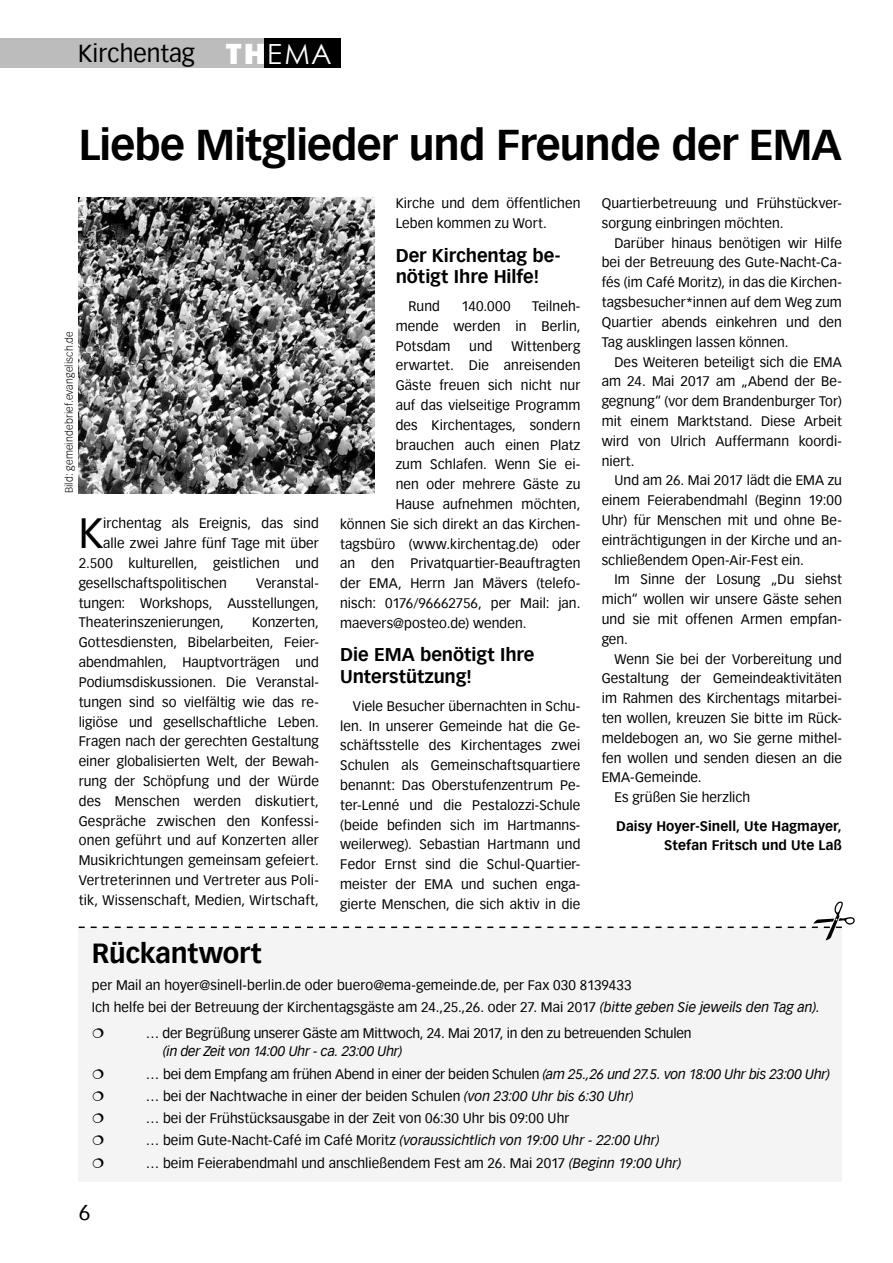
<style>
.page{position:relative;width:893px;height:1263px;background:#fff}
.page>*{position:absolute;margin:0;border:0;box-sizing:border-box;transform-origin:0 0}
.t1{font:700 42px "Vectora Com";letter-spacing:-.02em;color:#000}
.t2{font:41.25px "Vectora Com";color:#000}
.t3{font:700 27px "Vectora Com";letter-spacing:-.005em;color:#000}
.t4{font:24px "Vectora Com";color:#000}
.t5{font:21px "Vectora Com";color:#000}
.t6{font:700 18px/21px "Vectora Com";letter-spacing:-.005em;color:#000}
.t7{font:13.5px/19.8px "Vectora Com";letter-spacing:.005em;color:#000;text-align:justify}
.t8{font:700 13.5px/19.8px "Vectora Com";letter-spacing:.005em;color:#000;text-align:right}
.t9{font:300 10.5px "Vectora Com";letter-spacing:.015em;color:#000}
.s1{font-family:"Franklin Gothic";font-weight:800;font-size:30px;color:#fff}
.s2{font-family:"Century Gothic";font-size:27.75px;color:#fff}
.s3{font-style:italic}
</style>
<div class="page">
<div style="left:79px;top:927px;width:763px;height:255px;background:#f4f4f4"></div>
<img style="left:79px;top:198px;width:295px;height:295px">
<svg style="left:79px;top:901px;width:776px;height:39px"></svg>
<div style="left:0;top:38px;width:218px;height:30px;background:#bcbcbc"></div>
<div style="left:218px;top:38px;width:48px;height:30px;background:#bcbcbc"></div>
<div style="left:264px;top:38px;width:76px;height:30px;background:#000"></div>
<h3 class="t4" style="left:78px;top:40px;width:255px">Kirchentag <span class="s1">TH</span><span class="s2">EMA</span></h3>
<h1 class="t1" style="left:79px;top:120px;width:765px">Liebe Mitglieder und Freunde der EMA</h1>
<p class="t9" style="left:63px;top:493px;width:164px;rotate:-90deg">Bild: gemeindebrief.evangelisch.de</p>
<h2 class="t2" style="left:79px;top:509px;width:26px">K</h2>
<p class="t7" style="left:103px;top:514px;width:217px">irchentag als Ereignis, das sind</p>
<p class="t7" style="left:103px;top:534px;width:217px">alle zwei Jahre fünf Tage mit über</p>
<p class="t7" style="left:79px;top:553px;width:242px">2.500 kulturellen, geistlichen und</p>
<p class="t7" style="left:79px;top:573px;width:150px">gesellschaftspolitischen</p>
<p class="t7" style="left:79px;top:573px;width:242px;text-indent:177px">Veranstal&shy;tungen: Workshops, Ausstellungen, Theaterinszenierungen,</p>
<p class="t7" style="left:79px;top:613px;width:242px;text-indent:173px">Konzerten, Gottesdiensten, Bibelarbeiten, Feier&shy;abendmahlen, Hauptvorträgen und Podiumsdiskussionen. Die Veranstal&shy;tungen sind so vielfältig wie das re&shy;ligiöse und gesellschaftliche Leben.<br>Fragen nach der gerechten Gestaltung einer globalisierten Welt, der Bewah&shy;rung der Schöpfung und der Würde des Menschen werden diskutiert, Gespräche zwischen den Konfessi&shy;onen geführt und auf Konzerten aller Musikrichtungen gemeinsam gefeiert.<br>Vertreterinnen und Vertreter aus Poli&shy;tik, Wissenschaft, Medien, Wirtschaft,</p>
<p class="t7" style="left:396px;top:193px;width:186px">Kirche und dem öffentlichen<br>Leben kommen zu Wort.</p>
<h3 class="t6" style="left:396px;top:245px;width:166px">Der Kirchentag be&shy;nötigt Ihre Hilfe!</h3>
<p class="t7" style="left:408px;top:296px;width:33px">Rund</p>
<p class="t7" style="left:461px;top:296px;width:51px">140.000</p>
<p class="t7" style="left:396px;top:296px;width:186px;text-indent:136px">Teilneh&shy;mende werden in Berlin, Potsdam</p>
<p class="t7" style="left:469px;top:336px;width:25px">und</p>
<p class="t7" style="left:511px;top:336px;width:71px">Wittenberg</p>
<p class="t7" style="left:396px;top:356px;width:186px">erwartet. Die anreisenden</p>
<p class="t7" style="left:396px;top:375px;width:186px">Gäste freuen sich nicht nur</p>
<p class="t7" style="left:396px;top:395px;width:186px">auf das vielseitige Programm</p>
<p class="t7" style="left:396px;top:415px;width:186px">des Kirchentages, sondern</p>
<p class="t7" style="left:396px;top:435px;width:186px">brauchen auch einen Platz</p>
<p class="t7" style="left:396px;top:455px;width:186px">zum Schlafen. Wenn Sie ei-</p>
<p class="t7" style="left:396px;top:474px;width:186px">nen oder mehrere Gäste zu</p>
<p class="t7" style="left:396px;top:494px;width:186px">Hause aufnehmen möchten,</p>
<p class="t7" style="left:340px;top:514px;width:242px">können Sie sich direkt an das Kirchen-</p>
<p class="t7" style="left:340px;top:534px;width:242px">tagsbüro (www.kirchentag.de) oder</p>
<p class="t7" style="left:340px;top:554px;width:242px">an den Privatquartier-Beauftragten</p>
<p class="t7" style="left:340px;top:573px;width:242px">der EMA, Herrn Jan Mävers (telefo-</p>
<p class="t7" style="left:340px;top:593px;width:242px">nisch: 0176/96662756, per Mail: jan.</p>
<p class="t7" style="left:340px;top:613px;width:188px">maevers@posteo.de) wenden.</p>
<h3 class="t6" style="left:340px;top:644px;width:196px">Die EMA benötigt Ihre<br>Unterstützung!</h3>
<p class="t7" style="left:340px;top:696px;width:242px;text-indent:13px">Viele Besucher übernachten in Schu&shy;len. In unserer Gemeinde hat die Ge&shy;schäftsstelle des Kirchentages zwei Schulen als Gemeinschaftsquartiere benannt: Das Oberstufenzentrum Pe&shy;ter-Lenné und die Pestalozzi-Schule (beide befinden sich im Hartmanns&shy;weilerweg). Sebastian Hartmann und Fedor Ernst sind die Schul-Quartier&shy;meister der EMA und suchen enga&shy;gierte Menschen, die sich aktiv in die</p>
<p class="t7" style="left:602px;top:193px;width:242px">Quartierbetreuung und Frühstückver&shy;sorgung einbringen möchten.</p>
<p class="t7" style="left:602px;top:233px;width:242px;text-indent:13px">Darüber hinaus benötigen wir Hilfe bei der Betreuung des Gute-Nacht-Ca&shy;fés (im Café Moritz), in das die Kirchen&shy;tagsbesucher*innen auf dem Weg zum Quartier abends einkehren und den Tag ausklingen lassen können.</p>
<p class="t7" style="left:602px;top:352px;width:242px;text-indent:13px">Des Weiteren beteiligt sich die EMA am 24. Mai 2017 am „Abend der Be&shy;gegnung“ (vor dem Brandenburger Tor) mit einem Marktstand. Diese Arbeit wird von Ulrich Auffermann koordi&shy;niert.</p>
<p class="t7" style="left:602px;top:471px;width:242px;text-indent:13px">Und am 26. Mai 2017 lädt die EMA zu einem Feierabendmahl (Beginn 19:00<br>Uhr) für Menschen mit und ohne Be&shy;einträchtigungen in der Kirche und an&shy;schließendem Open-Air-Fest ein.</p>
<p class="t7" style="left:602px;top:570px;width:242px;text-indent:13px">Im Sinne der Losung „Du siehst mich“ wollen wir unsere Gäste sehen und sie mit offenen Armen empfan&shy;gen.</p>
<p class="t7" style="left:614px;top:649px;width:229px">Wenn Sie bei der Vorbereitung und</p>
<p class="t7" style="left:602px;top:669px;width:242px">Gestaltung der Gemeindeaktivitäten</p>
<p class="t7" style="left:602px;top:688px;width:242px">im Rahmen des Kirchentags mitarbei-</p>
<p class="t7" style="left:602px;top:708px;width:242px">ten wollen, kreuzen Sie bitte im Rück-</p>
<p class="t7" style="left:602px;top:728px;width:242px">meldebogen an, wo Sie gerne mithel-</p>
<p class="t7" style="left:602px;top:748px;width:242px">fen wollen und senden diesen an die</p>
<p class="t7" style="left:602px;top:768px;width:102px">EMA-Gemeinde.</p>
<p class="t7" style="left:614px;top:788px;width:137px">Es grüßen Sie herzlich</p>
<p class="t8" style="left:616px;top:816px;width:227px">Daisy Hoyer-Sinell, Ute Hagmayer,<br>Stefan Fritsch und Ute Laß</p>
<h3 class="t3" style="left:92px;top:937px;width:172px">Rückantwort</h3>
<p class="t7" style="left:92px;top:974px;width:729px;line-height:22.2px">per Mail an hoyer@sinell-berlin.de oder buero@ema-gemeinde.de, per Fax 030 8139433<br>Ich helfe bei der Betreuung der Kirchentagsgäste am 24.,25.,26. oder 27. Mai 2017 <span class="s3">(bitte geben Sie jeweils den Tag an)</span>.</p>
<p class="t7" style="left:146px;top:1024px;width:547px">… der Begrüßung unserer Gäste am Mittwoch, 24. Mai 2017, in den zu betreuenden Schulen</p>
<p class="t7" style="left:146px;top:1040px;width:686px;line-height:22.2px;text-align:left;text-indent:17px"><span class="s3">(in der Zeit von 14:00 Uhr - ca. 23:00 Uhr)<br></span>… bei dem Empfang am frühen Abend in einer der beiden Schulen <span class="s3">(am 25.,26 und 27.5. von 18:00 Uhr bis 23:00 Uhr) </span>… bei der Nachtwache in einer der beiden Schulen <span class="s3">(von 23:00 Uhr bis 6:30 Uhr)<br></span>… bei der Frühstücksausgabe in der Zeit von 06:30 Uhr bis 09:00 Uhr<br>… beim Gute-Nacht-Café im Café Moritz <span class="s3">(voraussichtlich von 19:00 Uhr - 22:00 Uhr)<br></span>… beim Feierabendmahl und anschließendem Fest am 26. Mai 2017 <span class="s3">(Beginn 19:00 Uhr)</span></p>
<h3 class="t5" style="left:79px;top:1200px;width:13px">6</h3>
</div>
